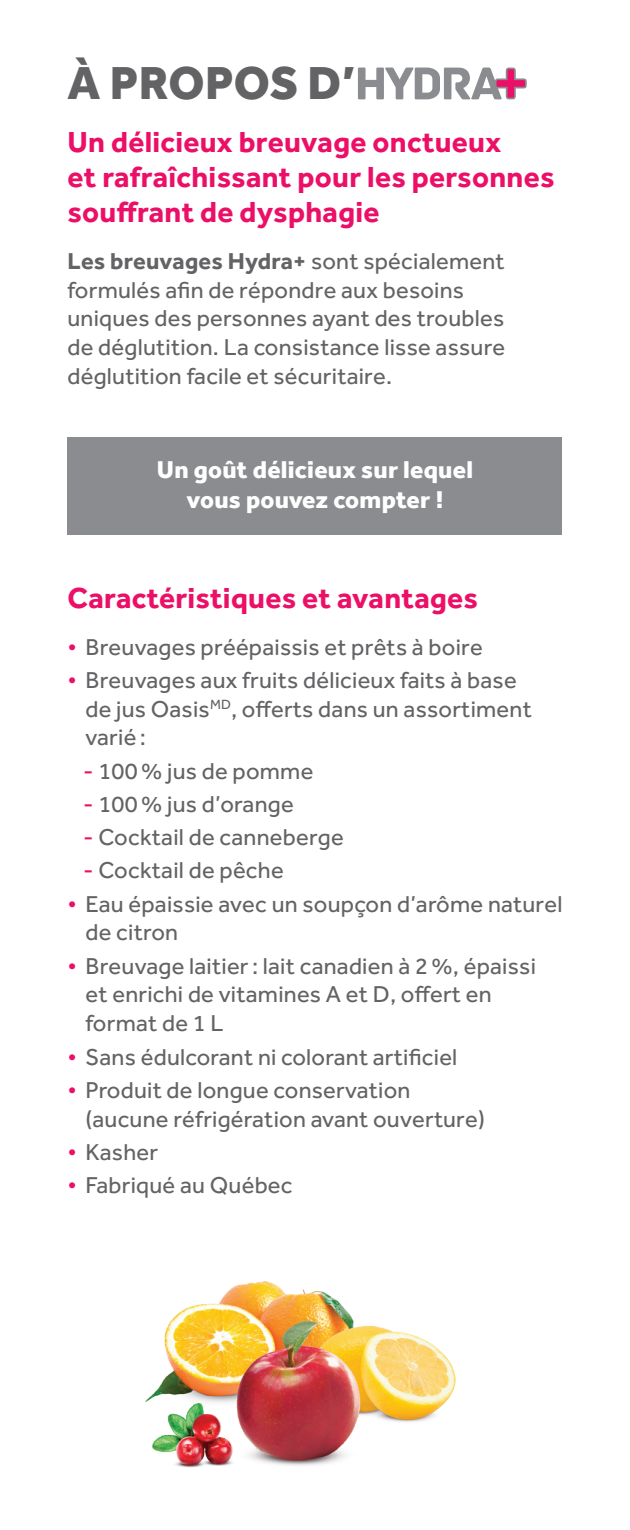
<style>
.page{position:relative;width:630px;height:1530px;background:#fff}
.page>*{position:absolute;margin:0;border:0;box-sizing:border-box;transform-origin:0 0}
.t1{font:800 47.5px "Effra";letter-spacing:.01em;color:#636366}
.t2{font:700 30px/35px "Effra";letter-spacing:.01em;color:#ec0f67}
.t3{font:800 25px/30px "Effra";letter-spacing:.01em;color:#fff;text-align:center}
.t4{font:23.75px/28.8px "Effra";letter-spacing:.01em;color:#636366}
.s1{font-weight:700}
.s2{color:#ec0f67}
</style>
<div class="page">
<svg style="left:358px;top:68px;width:169px;height:31px"></svg>
<div style="left:68px;top:437px;width:494px;height:98px;background:#8a8c8f"></div>
<img style="left:145px;top:1281px;width:311px;height:187px">
<h1 class="t1" style="left:68px;top:55px;width:290px">À PROPOS D’</h1>
<p class="t2" style="left:68px;top:124px;width:488px">Un délicieux breuvage onctueux<br>et rafraîchissant pour les personnes souffrant de dysphagie</p>
<p class="t4" style="left:68px;top:246px;width:439px"><span class="s1">Les breuvages Hydra+</span> sont spécialement formulés afin de répondre aux besoins uniques des personnes ayant des troubles de déglutition. La consistance lisse assure déglutition facile et sécuritaire.</p>
<p class="t3" style="left:157px;top:454px;width:318px">Un goût délicieux sur lequel vous pouvez compter !</p>
<p class="t2" style="left:68px;top:580px;width:412px">Caractéristiques et avantages</p>
<p class="t4" style="left:68px;top:632px;width:417px"><span class="s2">•</span> Breuvages préépaissis et prêts à boire</p>
<p class="t4" style="left:86px;top:665px;width:448px;text-indent:-18px"><span class="s2">•</span> Breuvages aux fruits délicieux faits à base de jus Oasis<sup>MD</sup>, offerts dans un assortiment varié :</p>
<p class="t4" style="left:83px;top:756px;width:232px"><span class="s2">-</span> 100% jus de pomme</p>
<p class="t4" style="left:83px;top:789px;width:212px"><span class="s2">-</span> 100% jus d’orange</p>
<p class="t4" style="left:83px;top:823px;width:262px"><span class="s2">-</span> Cocktail de canneberge</p>
<p class="t4" style="left:83px;top:856px;width:202px"><span class="s2">-</span> Cocktail de pêche</p>
<p class="t4" style="left:86px;top:889px;width:478px;text-indent:-18px"><span class="s2">•</span> Eau épaissie avec un soupçon d’arôme naturel de citron</p>
<p class="t4" style="left:86px;top:951px;width:452px;text-indent:-18px"><span class="s2">•</span> Breuvage laitier: lait canadien à 2%, épaissi et enrichi de vitamines A et D, offert en format de 1 L</p>
<p class="t4" style="left:68px;top:1042px;width:391px"><span class="s2">•</span> Sans édulcorant ni colorant artificiel</p>
<p class="t4" style="left:86px;top:1075px;width:401px;text-indent:-18px"><span class="s2">•</span> Produit de longue conservation (aucune réfrigération avant ouverture)</p>
<p class="t4" style="left:68px;top:1137px;width:92px"><span class="s2">•</span> Kasher</p>
<p class="t4" style="left:68px;top:1170px;width:227px"><span class="s2">•</span> Fabriqué au Québec</p>
</div>
